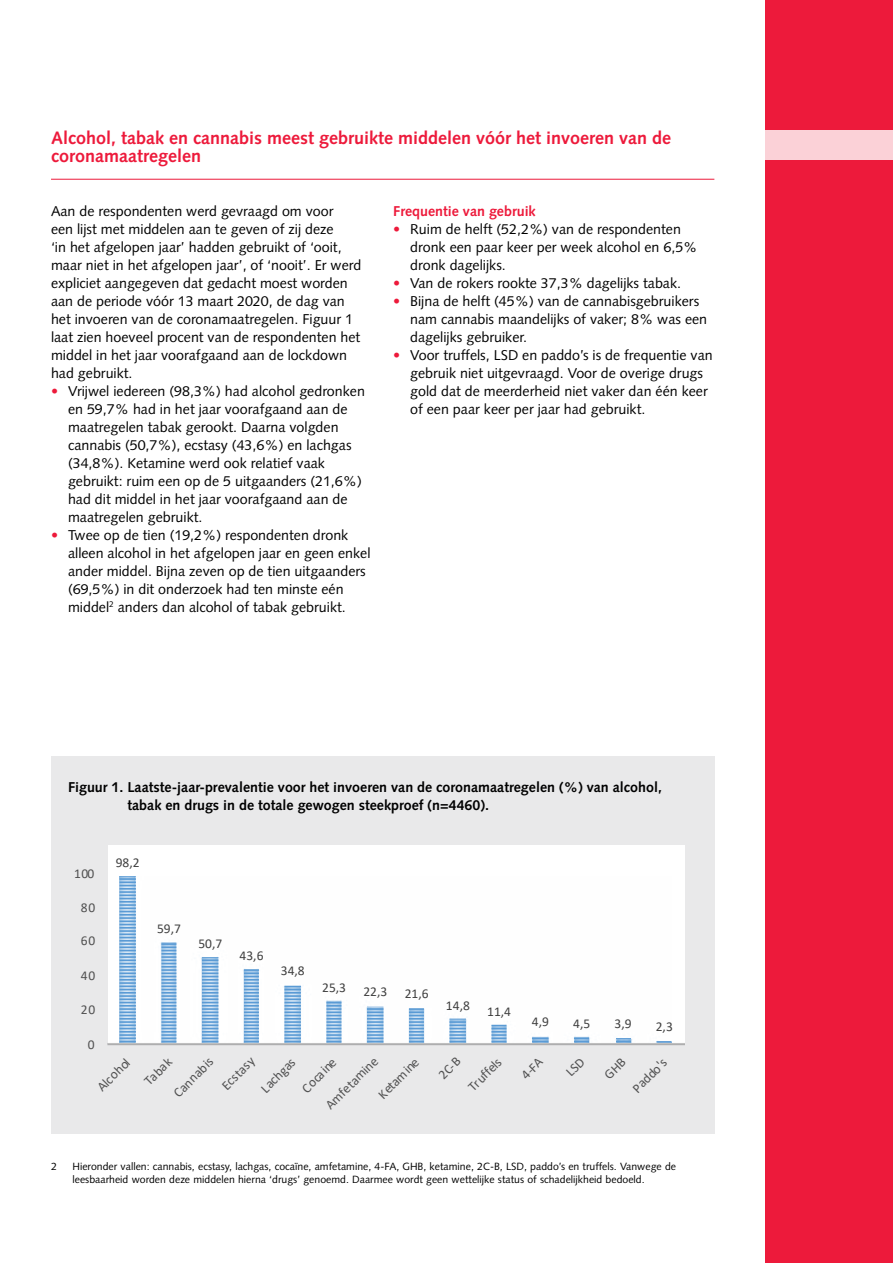
<style>
.page{position:relative;width:893px;height:1263px;background:#fff}
.page>*{position:absolute;margin:0;border:0;box-sizing:border-box;transform-origin:0 0}
.t1{font:700 18px/18px "Syntax LT Std";color:#ed1a3b}
.t2{font:14.25px/18px "Syntax LT Std";color:#000}
.t3{font:700 14.25px/18px "Syntax LT Std";color:#000}
.t4{font:700 14.25px "Syntax LT Std";color:#ed1a3b}
.t5{font:13.5px/29.5px "Calibri";letter-spacing:.05em;color:#595959}
.t6{font:13.5px "Calibri";color:#404040}
.t7{font:10.5px/13.5px "Syntax LT Std";color:#000}
.s1{color:#ed1a3b}
</style>
<div class="page">
<div style="left:765px;top:0;width:128px;height:1263px;background:#ed1a3b"></div>
<div style="left:765px;top:130px;width:128px;height:29px;background:#fbd1d7"></div>
<div style="left:51px;top:756px;width:663px;height:377px;background:#e9e9ea"></div>
<hr style="left:51px;top:179px;width:663px;height:1px;background:#ed1a3b">
<div style="left:108px;top:846px;width:577px;height:198px;background:#fff"></div>
<img style="left:119px;top:876px;width:552px;height:167px">
<hr style="left:107px;top:1043px;width:578px;height:2px;background:#bfbfbf">
<p class="t1" style="left:51px;top:128px;width:622px">Alcohol, tabak en cannabis meest gebruikte middelen vóór het invoeren van de coronamaatregelen</p>
<p class="t2" style="left:51px;top:202px;width:312px">Aan de respondenten werd gevraagd om voor<br>een lijst met middelen aan te geven of zij deze<br>‘in het afgelopen jaar’ hadden gebruikt of ‘ooit, maar niet in het afgelopen jaar’, of ‘nooit’. Er werd expliciet aangegeven dat gedacht moest worden aan de periode vóór 13 maart 2020, de dag van het invoeren van de coronamaatregelen. Figuur 1 laat zien hoeveel procent van de respondenten het middel in het jaar voorafgaand aan de lockdown had gebruikt.</p>
<p class="t2" style="left:68px;top:382px;width:298px;text-indent:-17px"><span class="s1">•</span> Vrijwel iedereen (98,3%) had alcohol gedronken en 59,7% had in het jaar voorafgaand aan de maatregelen tabak gerookt. Daarna volgden cannabis (50,7%), ecstasy (43,6%) en lachgas (34,8%). Ketamine werd ook relatief vaak gebruikt: ruim een op de 5 uitgaanders (21,6%) had dit middel in het jaar voorafgaand aan de maatregelen gebruikt.</p>
<p class="t2" style="left:68px;top:526px;width:304px;text-indent:-17px"><span class="s1">•</span> Twee op de tien (19,2%) respondenten dronk alleen alcohol in het afgelopen jaar en geen enkel ander middel. Bijna zeven op de tien uitgaanders (69,5%) in dit onderzoek had ten minste eén middel<sup>2</sup> anders dan alcohol of tabak gebruikt.</p>
<p class="t4" style="left:393px;top:203px;width:144px">Frequentie van gebruik</p>
<p class="t2" style="left:410px;top:220px;width:289px;text-indent:-17px"><span class="s1">•</span> Ruim de helft (52,2%) van de respondenten dronk een paar keer per week alcohol en 6,5% dronk dagelijks.</p>
<p class="t2" style="left:393px;top:274px;width:289px"><span class="s1">•</span> Van de rokers rookte 37,3% dagelijks tabak.</p>
<p class="t2" style="left:410px;top:292px;width:298px;text-indent:-17px"><span class="s1">•</span> Bijna de helft (45%) van de cannabisgebruikers nam cannabis maandelijks of vaker; 8% was een dagelijks gebruiker.</p>
<p class="t2" style="left:410px;top:346px;width:304px;text-indent:-17px"><span class="s1">•</span> Voor truffels, LSD en paddo’s is de frequentie van gebruik niet uitgevraagd. Voor de overige drugs gold dat de meerderheid niet vaker dan één keer of een paar keer per jaar had gebruikt.</p>
<p class="t3" style="left:127px;top:778px;width:536px;text-indent:-59px">Figuur 1. Laatste-jaar-prevalentie voor het invoeren van de coronamaatregelen (%) van alcohol, tabak en drugs in de totale gewogen steekproef (n=4460).</p>
<p class="t5" style="left:74px;top:858px;width:22px">100</p>
<p class="t5" style="left:81px;top:892px;width:16px">80</p>
<p class="t5" style="left:81px;top:925px;width:16px">60</p>
<p class="t5" style="left:81px;top:960px;width:16px">40</p>
<p class="t5" style="left:81px;top:994px;width:16px">20</p>
<p class="t5" style="left:88px;top:1029px;width:8px">0</p>
<p class="t6" style="left:116px;top:853px;width:25px">98,2</p>
<p class="t6" style="left:157px;top:919px;width:25px">59,7</p>
<p class="t6" style="left:198px;top:934px;width:25px">50,7</p>
<p class="t6" style="left:240px;top:946px;width:25px">43,6</p>
<p class="t6" style="left:281px;top:961px;width:25px">34,8</p>
<p class="t6" style="left:322px;top:978px;width:25px">25,3</p>
<p class="t6" style="left:363px;top:982px;width:25px">22,3</p>
<p class="t6" style="left:405px;top:984px;width:25px">21,6</p>
<p class="t6" style="left:446px;top:996px;width:25px">14,8</p>
<p class="t6" style="left:487px;top:1002px;width:25px">11,4</p>
<p class="t6" style="left:532px;top:1012px;width:19px">4,9</p>
<p class="t6" style="left:573px;top:1014px;width:19px">4,5</p>
<p class="t6" style="left:614px;top:1014px;width:19px">3,9</p>
<p class="t6" style="left:656px;top:1017px;width:19px">2,3</p>
<p class="t5" style="left:89px;top:1078px;width:42px;rotate:-45deg">Alcohol</p>
<p class="t5" style="left:136px;top:1072px;width:35px;rotate:-45deg">Tabak</p>
<p class="t5" style="left:165px;top:1084px;width:52px;rotate:-45deg">Cannabis</p>
<p class="t5" style="left:213px;top:1077px;width:42px;rotate:-45deg">Ecstasy</p>
<p class="t5" style="left:252px;top:1080px;width:44px;rotate:-45deg">Lachgas</p>
<p class="t5" style="left:293px;top:1080px;width:44px;rotate:-45deg">Cocaine</p>
<p class="t5" style="left:317px;top:1096px;width:70px;rotate:-45deg">Amfetamine</p>
<p class="t5" style="left:369px;top:1086px;width:53px;rotate:-45deg">Ketamine</p>
<p class="t5" style="left:439px;top:1057px;width:43px;text-indent:-13px;rotate:-45deg">2C-B<br>Truffels</p>
<p class="t5" style="left:513px;top:1066px;width:26px;rotate:-45deg">4-FA</p>
<p class="t5" style="left:603px;top:1059px;width:44px;text-indent:-10px;rotate:-45deg">GHB<br>Paddo's</p>
<p class="t7" style="left:51px;top:1159px;width:7px">2</p>
<p class="t7" style="left:72px;top:1159px;width:605px">Hieronder vallen: cannabis, ecstasy, lachgas, cocaïne, amfetamine, 4-FA, GHB, ketamine, 2C-B, LSD, paddo’s en truffels. Vanwege de leesbaarheid worden deze middelen hierna ‘drugs’ genoemd. Daarmee wordt geen wettelijke status of schadelijkheid bedoeld.</p>
</div>
